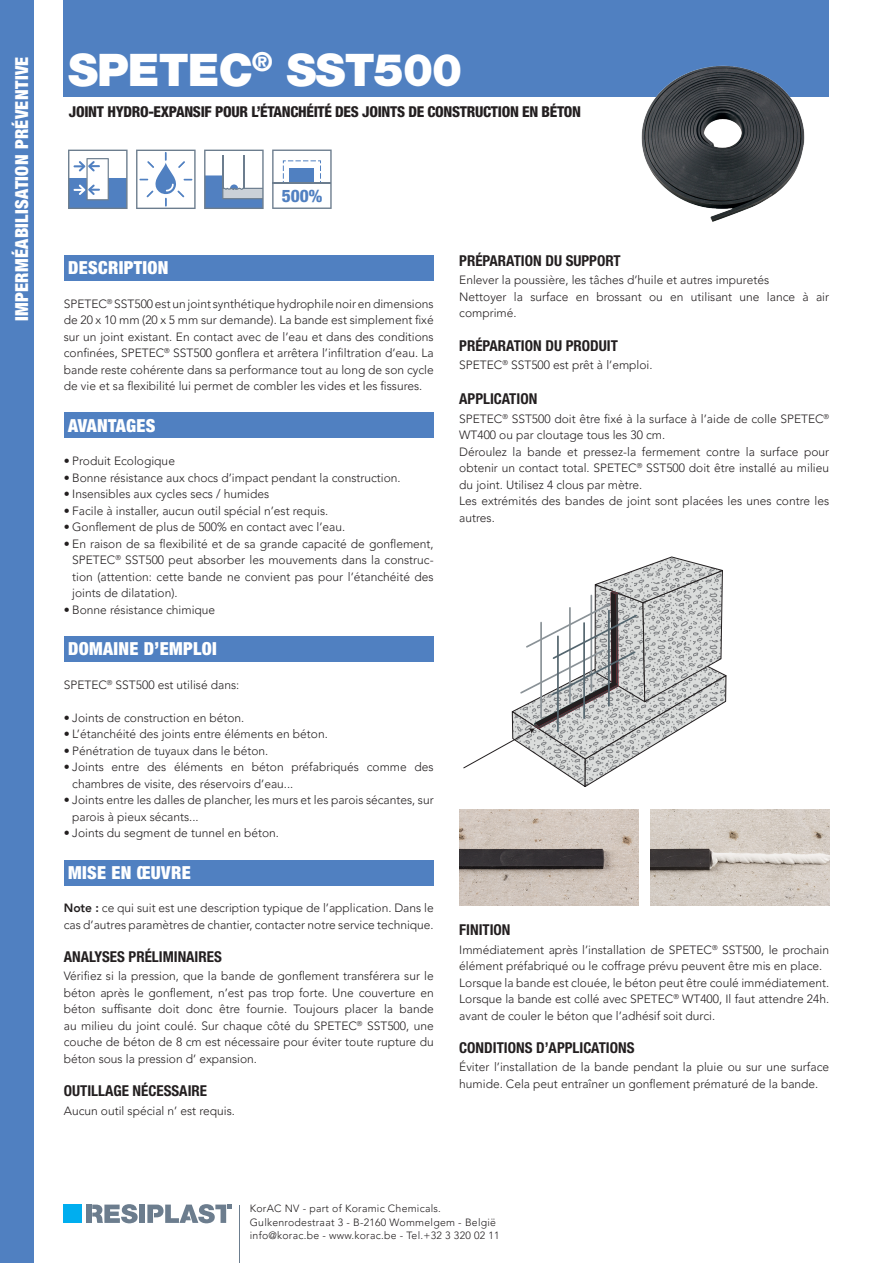
<style>
.page{position:relative;width:893px;height:1263px;background:#fff}
.page>*{position:absolute;margin:0;border:0;box-sizing:border-box;transform-origin:0 0}
.t1{font:900 45px "Helvetica Neue LT Std";letter-spacing:-.02em;color:#fff}
.t2{font:900 condensed 18px "Helvetica Neue LT Std";letter-spacing:.02em;color:#fff}
.t3{font:800 condensed 17.4px "Helvetica Neue LT Std";color:#5080c1}
.BODY_TEXT{font:700 condensed 15px "Helvetica Neue LT Std";color:#231f20}
.t4{font:800 condensed 15px "Helvetica Neue LT Std";letter-spacing:-.02em;color:#231f20}
.TItle_niv_2{font:700 condensed 15px "Helvetica Neue LT Std";color:#231f20}
.BODY_TEXT-2{font:300 12px/16.5px "Avenir LT Pro";color:#231f20}
.t5{font:300 10.5px/13.5px "Avenir LT Pro";letter-spacing:.025em;color:#231f20}
.s1{font-weight:800}
</style>
<div class="page">
<div style="left:0;top:0;width:34px;height:1263px;background:#5080c1"></div>
<hr style="left:240px;top:1205px;width:1px;height:58px;background:#6c7d8e">
<div style="left:139px;top:1204px;width:6px;height:19px;background:#6c7d8e"></div>
<div style="left:86px;top:1204px;width:5px;height:19px;background:#6c7d8e"></div>
<svg style="left:92px;top:1204px;width:46px;height:19px"></svg>
<svg style="left:147px;top:1204px;width:84px;height:19px"></svg>
<div style="left:64px;top:1204px;width:18px;height:19px;background:#00aeef"></div>
<div style="left:64px;top:255px;width:370px;height:26px;background:#5080c1"></div>
<div style="left:64px;top:413px;width:370px;height:25px;background:#5080c1"></div>
<div style="left:64px;top:636px;width:370px;height:26px;background:#5080c1"></div>
<div style="left:64px;top:860px;width:370px;height:25px;background:#5080c1"></div>
<svg style="left:463px;top:556px;width:264px;height:231px"></svg>
<img style="left:459px;top:809px;width:179px;height:97px">
<img style="left:650px;top:809px;width:179px;height:97px">
<div style="left:64px;top:0;width:765px;height:97px;background:#5080c1"></div>
<svg style="left:68px;top:150px;width:60px;height:59px"></svg>
<svg style="left:136px;top:150px;width:60px;height:59px"></svg>
<svg style="left:204px;top:150px;width:60px;height:59px"></svg>
<hr style="left:222px;top:155px;width:1px;height:33px;background:#6c7d8e">
<hr style="left:244px;top:155px;width:1px;height:33px;background:#6c7d8e">
<svg style="left:272px;top:150px;width:60px;height:59px"></svg>
<hr style="left:273px;top:182px;width:58px;height:2px;background:#6c7d8e">
<img style="left:641px;top:65px;width:164px;height:157px">
<h2 class="t2" style="left:11px;top:321px;width:266px;rotate:-90deg">IMPERMÉABILISATION PRÉVENTIVE</h2>
<p class="t1" style="left:68px;top:43px;width:396px">SPETEC<sup>®</sup> SST500</p>
<p class="t4" style="left:69px;top:102px;width:514px">JOINT HYDRO-EXPANSIF POUR L’ÉTANCHÉITÉ DES JOINTS DE CONSTRUCTION EN BÉTON</p>
<p class="t3" style="left:282px;top:185px;width:42px">500%</p>
<p class="t2" style="left:68px;top:257px;width:102px">DESCRIPTION</p>
<p class="BODY_TEXT-2" style="left:64px;top:295px;width:371px;text-align:justify">SPETEC<sup>®</sup> SST500 est un joint synthétique hydrophile noir en dimensions de 20 x 10 mm (20 x 5 mm sur demande). La bande est simplement fixé sur un joint existant. En contact avec de l’eau et dans des conditions confinées, SPETEC<sup>®</sup> SST500 gonflera et arrêtera l’infiltration d’eau. La bande reste cohérente dans sa performance tout au long de son cycle de vie et sa flexibilité lui permet de combler les vides et les fissures.</p>
<p class="t2" style="left:68px;top:414px;width:89px">AVANTAGES</p>
<p class="BODY_TEXT-2" style="left:64px;top:453px;width:113px">• Produit Ecologique</p>
<p class="BODY_TEXT-2" style="left:64px;top:469px;width:338px">• Bonne résistance aux chocs d’impact pendant la construction.</p>
<p class="BODY_TEXT-2" style="left:64px;top:486px;width:207px">• Insensibles aux cycles secs / humides</p>
<p class="BODY_TEXT-2" style="left:64px;top:502px;width:266px">• Facile à installer, aucun outil spécial n’est requis.</p>
<p class="BODY_TEXT-2" style="left:64px;top:519px;width:283px">• Gonflement de plus de 500% en contact avec l’eau.</p>
<p class="BODY_TEXT-2" style="left:72px;top:535px;width:363px;text-align:justify;text-indent:-9px">• En raison de sa flexibilité et de sa grande capacité de gonflement, SPETEC<sup>®</sup> SST500 peut absorber les mouvements dans la construc&shy;tion (attention: cette bande ne convient pas pour l’étanchéité des joints de dilatation).</p>
<p class="BODY_TEXT-2" style="left:64px;top:601px;width:153px">• Bonne résistance chimique</p>
<p class="t2" style="left:68px;top:638px;width:150px">DOMAINE D’EMPLOI</p>
<p class="BODY_TEXT-2" style="left:64px;top:676px;width:177px">SPETEC<sup>®</sup> SST500 est utilisé dans:</p>
<p class="BODY_TEXT-2" style="left:64px;top:709px;width:182px">• Joints de construction en béton.</p>
<p class="BODY_TEXT-2" style="left:64px;top:726px;width:265px">• L’étanchéité des joints entre éléments en béton.</p>
<p class="BODY_TEXT-2" style="left:64px;top:742px;width:206px">• Pénétration de tuyaux dans le béton.</p>
<p class="BODY_TEXT-2" style="left:72px;top:759px;width:363px;text-indent:-9px">• Joints entre des éléments en béton préfabriqués comme des chambres de visite, des réservoirs d’eau...</p>
<p class="BODY_TEXT-2" style="left:72px;top:792px;width:363px;text-indent:-9px">• Joints entre les dalles de plancher, les murs et les parois sécantes, sur parois à pieux sécants...</p>
<p class="BODY_TEXT-2" style="left:64px;top:825px;width:217px">• Joints du segment de tunnel en béton.</p>
<p class="t2" style="left:68px;top:861px;width:124px">MISE EN ŒUVRE</p>
<p class="BODY_TEXT-2" style="left:64px;top:900px;width:371px"><span class="s1">Note :</span> ce qui suit est une description typique de l’application. Dans le cas d’autres paramètres de chantier, contacter notre service technique.</p>
<p class="TItle_niv_2" style="left:64px;top:947px;width:160px">ANALYSES PRÉLIMINAIRES</p>
<p class="BODY_TEXT-2" style="left:64px;top:968px;width:371px;text-align:justify">Vérifiez si la pression, que la bande de gonflement transférera sur le béton après le gonflement, n’est pas trop forte. Une couverture en béton suffisante doit donc être fournie. Toujours placer la bande au milieu du joint coulé. Sur chaque côté du SPETEC<sup>®</sup> SST500, une couche de béton de 8 cm est nécessaire pour éviter toute rupture du béton sous la pression d’ expansion.</p>
<p class="BODY_TEXT" style="left:64px;top:1081px;width:145px">OUTILLAGE NÉCESSAIRE</p>
<p class="BODY_TEXT-2" style="left:64px;top:1102px;width:173px">Aucun outil spécial n’ est requis.</p>
<p class="BODY_TEXT" style="left:459px;top:251px;width:163px">PRÉPARATION DU SUPPORT</p>
<p class="BODY_TEXT-2" style="left:459px;top:272px;width:311px">Enlever la poussière, les tâches d’huile et autres impuretés</p>
<p class="BODY_TEXT-2" style="left:459px;top:289px;width:371px">Nettoyer la surface en brossant ou en utilisant une lance à air comprimé.</p>
<p class="BODY_TEXT" style="left:459px;top:336px;width:160px">PRÉPARATION DU PRODUIT</p>
<p class="BODY_TEXT-2" style="left:459px;top:357px;width:195px">SPETEC<sup>®</sup> SST500 est prêt à l’emploi.</p>
<p class="BODY_TEXT" style="left:459px;top:390px;width:80px">APPLICATION</p>
<p class="BODY_TEXT-2" style="left:459px;top:410px;width:371px">SPETEC<sup>®</sup> SST500 doit être fixé à la surface à l’aide de colle SPETEC<sup>®<br></sup>WT400 ou par cloutage tous les 30 cm.</p>
<p class="BODY_TEXT-2" style="left:459px;top:443px;width:371px;text-align:justify">Déroulez la bande et pressez-la fermement contre la surface pour obtenir un contact total. SPETEC<sup>®</sup> SST500 doit être installé au milieu du joint. Utilisez 4 clous par mètre.</p>
<p class="BODY_TEXT-2" style="left:459px;top:493px;width:371px">Les extrémités des bandes de joint sont placées les unes contre les autres.</p>
<p class="TItle_niv_2" style="left:459px;top:920px;width:53px">FINITION</p>
<p class="BODY_TEXT-2" style="left:459px;top:941px;width:371px">Immédiatement après l’installation de SPETEC<sup>®</sup> SST500, le prochain élément préfabriqué ou le coffrage prévu peuvent être mis en place.</p>
<p class="BODY_TEXT-2" style="left:459px;top:974px;width:371px">Lorsque la bande est clouée, le béton peut être coulé immédiatement.</p>
<p class="BODY_TEXT-2" style="left:459px;top:991px;width:371px">Lorsque la bande est collé avec SPETEC<sup>®</sup> WT400, Il faut attendre 24h. avant de couler le béton que l’adhésif soit durci.</p>
<p class="BODY_TEXT" style="left:459px;top:1038px;width:177px">CONDITIONS D’APPLICATIONS</p>
<p class="BODY_TEXT-2" style="left:459px;top:1059px;width:371px">Éviter l’installation de la bande pendant la pluie ou sur une surface humide. Cela peut entraîner un gonflement prématuré de la bande.</p>
<p class="t5" style="left:250px;top:1202px;width:251px">KorAC NV - part of Koramic Chemicals.<br>Gulkenrodestraat 3 - B-2160 Wommelgem - België info@korac.be - www.korac.be - Tel.+32 3 320 02 11</p>
</div>
